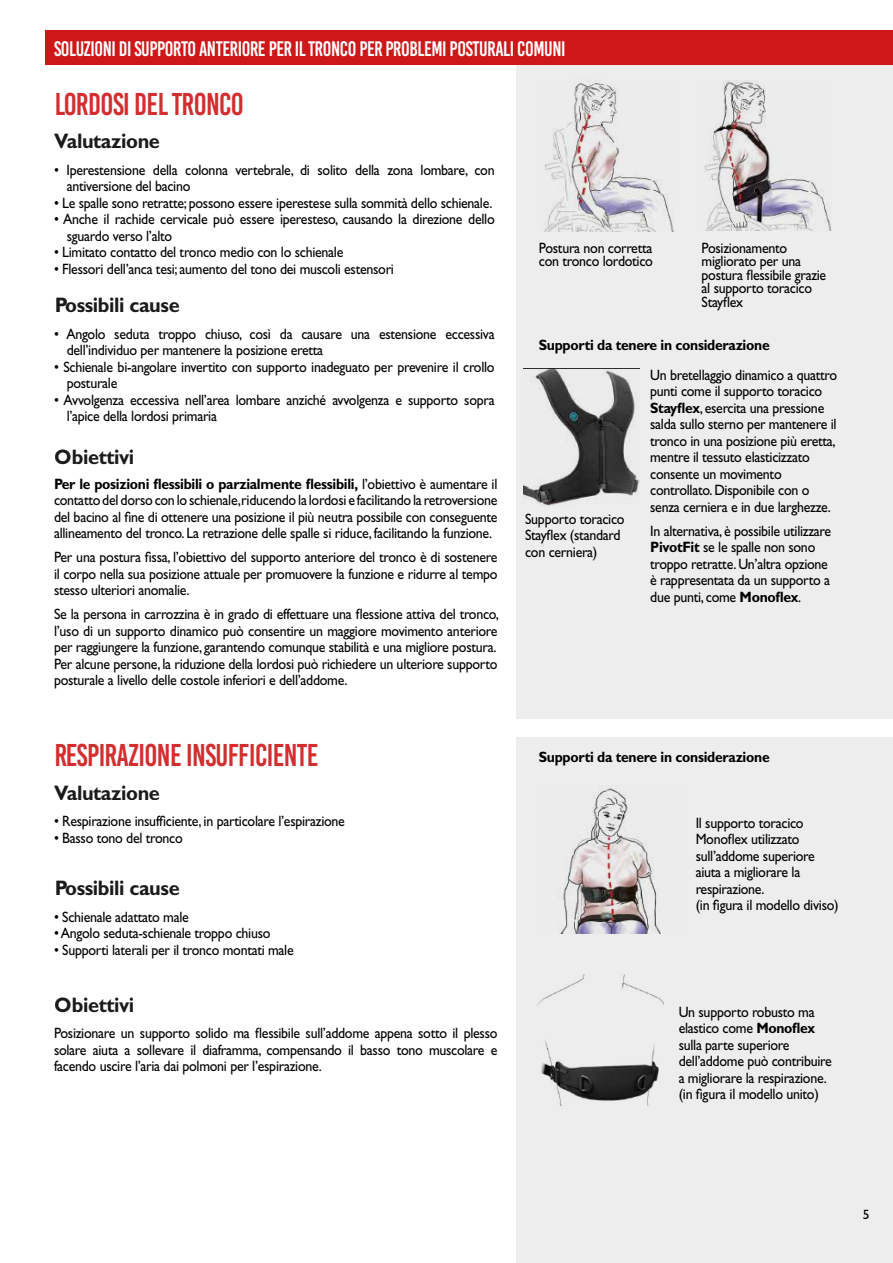
<style>
.page{position:relative;width:893px;height:1263px;background:#fff}
.page>*{position:absolute;margin:0;border:0;box-sizing:border-box;transform-origin:0 0}
.t1{font:31.5px "Bebas Kai";letter-spacing:-.02em;color:#cd1719;scale:.95 1}
.t2{font:700 21px "Gill Sans";letter-spacing:-.02em;color:#000;scale:.95 1}
.t3{font:21px "Bebas Kai";letter-spacing:-.02em;color:#fff;scale:.95 1}
.t4{font:15px/16.5px "Gill Sans";letter-spacing:-.02em;color:#000;scale:.93 1}
.t5{font:700 15px "Gill Sans";letter-spacing:-.02em;color:#000;scale:.93 1}
.t6{font:13.5px "Gill Sans";color:#000}
.s1{font-weight:700}
</style>
<div class="page">
<div style="left:517px;top:39px;width:376px;height:680px;background:#ededed"></div>
<div style="left:517px;top:737px;width:376px;height:526px;background:#ededed"></div>
<img style="left:536px;top:975px;width:127px;height:131px">
<div style="left:45px;top:30px;width:848px;height:35px;background:#cd1719"></div>
<img style="left:544px;top:79px;width:130px;height:152px">
<img style="left:704px;top:80px;width:128px;height:151px">
<img style="left:524px;top:369px;width:116px;height:136px">
<img style="left:561px;top:785px;width:100px;height:148px">
<h2 class="t3" style="left:54px;top:37px;width:540px">SOLUZIONI DI SUPPORTO ANTERIORE PER IL TRONCO PER PROBLEMI POSTURALI COMUNI</h2>
<h1 class="t1" style="left:54px;top:87px;width:201px">LORDOSI DEL TRONCO</h1>
<h2 class="t2" style="left:54px;top:129px;width:113px">Valutazione</h2>
<p class="t4" style="left:67px;top:162px;width:462px;text-indent:-13px">• Iperestensione della colonna vertebrale, di solito della zona lombare, con antiversione del bacino</p>
<p class="t4" style="left:54px;top:195px;width:473px">• Le spalle sono retratte; possono essere iperestese sulla sommità dello schienale.</p>
<p class="t4" style="left:67px;top:211px;width:462px;text-indent:-13px">• Anche il rachide cervicale può essere iperesteso, causando la direzione dello sguardo verso l’alto</p>
<p class="t4" style="left:54px;top:244px;width:313px">• Limitato contatto del tronco medio con lo schienale</p>
<p class="t4" style="left:54px;top:261px;width:367px">• Flessori dell’anca tesi; aumento del tono dei muscoli estensori</p>
<h2 class="t2" style="left:54px;top:293px;width:134px">Possibili cause</h2>
<p class="t4" style="left:67px;top:326px;width:462px;text-indent:-13px">• Angolo seduta troppo chiuso, così da causare una estensione eccessiva dell’individuo per mantenere la posizione eretta</p>
<p class="t4" style="left:67px;top:359px;width:462px;text-indent:-13px">• Schienale bi-angolare invertito con supporto inadeguato per prevenire il crollo posturale</p>
<p class="t4" style="left:67px;top:392px;width:462px;text-indent:-13px">• Avvolgenza eccessiva nell’area lombare anziché avvolgenza e supporto sopra l’apice della lordosi primaria</p>
<h2 class="t2" style="left:55px;top:445px;width:85px">Obiettivi</h2>
<p class="t4" style="left:54px;top:476px;width:478px;text-align:justify"><span class="s1">Per le posizioni flessibili o parzialmente flessibili,</span> l’obiettivo è aumentare il contatto del dorso con lo schienale,riducendo la lordosi e facilitando la retroversione del bacino al fine di ottenere una posizione il più neutra possibile con conseguente allineamento del tronco. La retrazione delle spalle si riduce, facilitando la funzione.</p>
<p class="t4" style="left:54px;top:549px;width:478px;text-align:justify">Per una postura fissa, l’obiettivo del supporto anteriore del tronco è di sostenere il corpo nella sua posizione attuale per promuovere la funzione e ridurre al tempo stesso ulteriori anomalie.</p>
<p class="t4" style="left:54px;top:606px;width:480px">Se la persona in carrozzina è in grado di effettuare una flessione attiva del tronco, l’uso di un supporto dinamico può consentire un maggiore movimento anteriore per raggiungere la funzione, garantendo comunque stabilità e una migliore postura.<br>Per alcune persone, la riduzione della lordosi può richiedere un ulteriore supporto posturale a livello delle costole inferiori e dell’addome.</p>
<h1 class="t1" style="left:54px;top:738px;width:280px">RESPIRAZIONE INSUFFICIENTE</h1>
<h2 class="t2" style="left:54px;top:780px;width:113px">Valutazione</h2>
<p class="t4" style="left:54px;top:813px;width:314px">• Respirazione insufficiente, in particolare l’espirazione</p>
<p class="t4" style="left:54px;top:829px;width:140px">• Basso tono del tronco</p>
<h2 class="t2" style="left:54px;top:876px;width:134px">Possibili cause</h2>
<p class="t4" style="left:54px;top:909px;width:146px">• Schienale adattato male</p>
<p class="t4" style="left:54px;top:925px;width:234px">• Angolo seduta-schienale troppo chiuso</p>
<p class="t4" style="left:54px;top:942px;width:259px">• Supporti laterali per il tronco montati male</p>
<h2 class="t2" style="left:55px;top:992px;width:85px">Obiettivi</h2>
<p class="t4" style="left:54px;top:1025px;width:478px;text-align:justify">Posizionare un supporto solido ma flessibile sull’addome appena sotto il plesso solare aiuta a sollevare il diaframma, compensando il basso tono muscolare e facendo uscire l’aria dai polmoni per l’espirazione.</p>
<p class="t4" style="left:539px;top:241px;width:124px;line-height:13.5px">Postura non corretta con tronco lordotico</p>
<p class="t4" style="left:702px;top:241px;width:136px;line-height:13.5px">Posizionamento migliorato per una postura flessibile grazie al supporto toracico<br>Stayflex</p>
<p class="t5" style="left:539px;top:336px;width:250px">Supporti da tenere in considerazione</p>
<p class="t4" style="left:525px;top:511px;width:108px">Supporto toracico<br>Stayflex (standard con cerniera)</p>
<p class="t4" style="left:650px;top:366px;width:202px">Un bretellaggio dinamico a quattro punti come il supporto toracico<br><span class="s1">Stayflex</span>, esercita una pressione salda sullo sterno per mantenere il tronco in una posizione più eretta, mentre il tessuto elasticizzato consente un movimento controllato. Disponibile con o senza cerniera e in due larghezze.</p>
<p class="t4" style="left:650px;top:522px;width:196px">In alternativa, è possibile utilizzare<br><span class="s1">PivotFit</span> se le spalle non sono troppo retratte. Un’altra opzione è rappresentata da un supporto a due punti, come <span class="s1">Monoflex</span>.</p>
<p class="t5" style="left:539px;top:748px;width:250px">Supporti da tenere in considerazione</p>
<p class="t4" style="left:696px;top:815px;width:155px">Il supporto toracico<br>Monoflex utilizzato sull’addome superiore aiuta a migliorare la respirazione.<br>(in figura il modello diviso)</p>
<p class="t4" style="left:679px;top:1004px;width:166px">Un supporto robusto ma elastico come <span class="s1">Monoflex </span>sulla parte superiore dell’addome può contribuire a migliorare la respirazione. (in figura il modello unito)</p>
<p class="t6" style="left:863px;top:1207px;width:8px">5</p>
</div>
